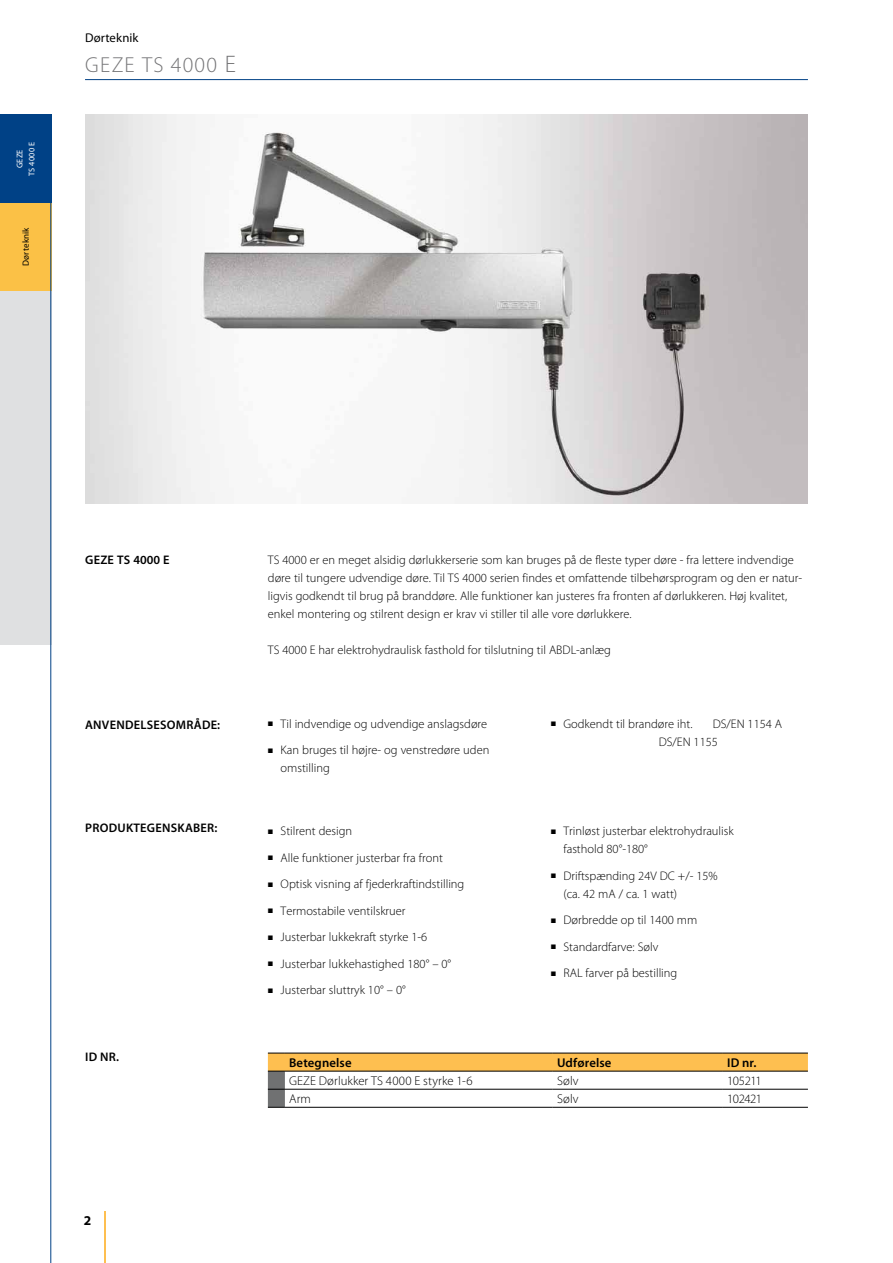
<style>
.page{position:relative;width:893px;height:1263px;background:#fff}
.page>*{position:absolute;margin:0;border:0;box-sizing:border-box;transform-origin:0 0}
.t1{font:300 21.75px "Myriad Pro";letter-spacing:.06em;color:#747476}
.t2{font:700 13.5px "Myriad Pro";color:#000}
.t3{font:300 12.75px "Myriad Pro";letter-spacing:.005em;color:#000}
.t4{font:600 12.75px "Myriad Pro";letter-spacing:.01em;color:#000}
.t5{font:12.75px "Myriad Pro";color:#000}
.t6{font:300 12.45px/26.5px "Myriad Pro";color:#000}
.t7{font:600 12.45px "Myriad Pro";letter-spacing:.02em;color:#000}
.t8{font:9px "Myriad Pro";color:#000}
.t9{font:8.25px/12px "Myriad Pro";letter-spacing:.03em;color:#fff;text-align:center}
.s1{font-size:24px}
.s2{font-family:"Mathematical Pi Six";font-weight:400;font-size:6.45px}
</style>
<div class="page">
<hr style="left:85px;top:79px;width:723px;height:1px;background:#004186">
<hr style="left:104px;top:1212px;width:2px;height:51px;background:#febf50">
<div style="left:0;top:115px;width:51px;height:88px;background:#004186"></div>
<div style="left:0;top:203px;width:51px;height:88px;background:#fbc146"></div>
<div style="left:0;top:291px;width:51px;height:88px;background:#dfe0e1"></div>
<div style="left:0;top:379px;width:51px;height:89px;background:#dfe0e1"></div>
<div style="left:0;top:468px;width:51px;height:88px;background:#dfe0e1"></div>
<div style="left:0;top:556px;width:51px;height:88px;background:#dfe0e1"></div>
<hr style="left:51px;top:202px;width:1px;height:1061px;background:#004186">
<img style="left:85px;top:115px;width:723px;height:388px">
<svg style="left:268px;top:1053px;width:540px;height:55px"></svg>
<hr style="left:285px;top:1107px;width:268px;height:1px;background:#000">
<hr style="left:553px;top:1107px;width:170px;height:1px;background:#000">
<hr style="left:723px;top:1107px;width:85px;height:1px;background:#000">
<p class="t9" style="left:14px;top:176px;width:34px;rotate:-90deg">GEZE<br>TS 4000 E</p>
<p class="t8" style="left:20px;top:266px;width:40px;rotate:-90deg">Dørteknik</p>
<p class="t5" style="left:85px;top:30px;width:55px">Dørteknik</p>
<h1 class="t1" style="left:85px;top:52px;width:152px">GEZE TS 4000 <span class="s1">E</span></h1>
<p class="t7" style="left:85px;top:551px;width:86px">GEZE TS 4000 E</p>
<p class="t6" style="left:268px;top:550px;width:536px;line-height:18px">TS 4000 er en meget alsidig dørlukkerserie som kan bruges på de fleste typer døre - fra lettere indvendige døre til tungere udvendige døre. Til TS 4000 serien findes et omfattende tilbehørsprogram og den er natur&shy;ligvis godkendt til brug på branddøre. Alle funktioner kan justeres fra fronten af dørlukkeren. Høj kvalitet, enkel montering og stilrent design er krav vi stiller til alle vore dørlukkere.</p>
<p class="t6" style="left:268px;top:636px;width:345px">TS 4000 E har elektrohydraulisk fasthold for tilslutning til ABDL-anlæg</p>
<p class="t7" style="left:85px;top:717px;width:71px">ANVENDELSESOM</p>
<p class="t7" style="left:186px;top:717px;width:35px">RÅDE:</p>
<p class="t6" style="left:268px;top:710px;width:223px"><span class="s2">j</span> Til indvendige og udvendige anslagsdøre <span class="s2">j</span> Kan bruges til højre- og venstredøre uden</p>
<p class="t6" style="left:281px;top:755px;width:51px">omstilling</p>
<p class="t6" style="left:551px;top:710px;width:143px"><span class="s2">j</span> Godkendt til brandøre iht.</p>
<p class="t6" style="left:659px;top:714px;width:125px;line-height:18px;text-indent:54px">DS/EN 1154 A<br>DS/EN 1155</p>
<p class="t7" style="left:85px;top:820px;width:57px">PRODUKTEGE</p>
<p class="t7" style="left:162px;top:820px;width:57px">NSKABER:</p>
<p class="t6" style="left:268px;top:817px;width:198px"><span class="s2">j</span> Stilrent design<br><span class="s2">j</span> Alle funktioner justerbar fra front<br><span class="s2">j</span> Optisk visning af fjederkraftindstilling <span class="s2">j</span> Termostabile ventilskruer<br><span class="s2">j</span> Justerbar lukkekraft styrke 1-6<br><span class="s2">j</span> Justerbar lukkehastighed 180° – 0°<br><span class="s2">j</span> Justerbar sluttryk 10° – 0°</p>
<p class="t6" style="left:563px;top:822px;width:172px;line-height:18px;text-indent:-13px"><span class="s2">j</span> Trinløst justerbar elektrohydraulisk fasthold 80°-180°</p>
<p class="t6" style="left:563px;top:866px;width:156px;line-height:18px;text-indent:-13px"><span class="s2">j</span> Driftspænding 24V DC +/- 15% (ca. 42 mA / ca. 1 watt)</p>
<p class="t6" style="left:551px;top:906px;width:148px"><span class="s2">j</span> Dørbredde op til 1400 mm <span class="s2">j</span> Standardfarve: Sølv<br><span class="s2">j</span> RAL farver på bestilling</p>
<p class="t7" style="left:85px;top:1049px;width:35px">ID NR.</p>
<p class="t4" style="left:289px;top:1054px;width:64px">BETEGNELSE</p>
<p class="t4" style="left:557px;top:1054px;width:56px">UDFØRELSE</p>
<p class="t4" style="left:727px;top:1054px;width:31px">ID NR.</p>
<p class="t3" style="left:289px;top:1073px;width:185px">GEZE Dørlukker TS 4000 E styrke 1-6</p>
<p class="t3" style="left:557px;top:1073px;width:23px">Sølv</p>
<p class="t3" style="left:727px;top:1073px;width:36px">105211</p>
<p class="t3" style="left:289px;top:1091px;width:23px">Arm</p>
<p class="t3" style="left:557px;top:1091px;width:23px">Sølv</p>
<p class="t3" style="left:727px;top:1091px;width:36px">102421</p>
<p class="t2" style="left:84px;top:1212px;width:9px">2</p>
</div>
